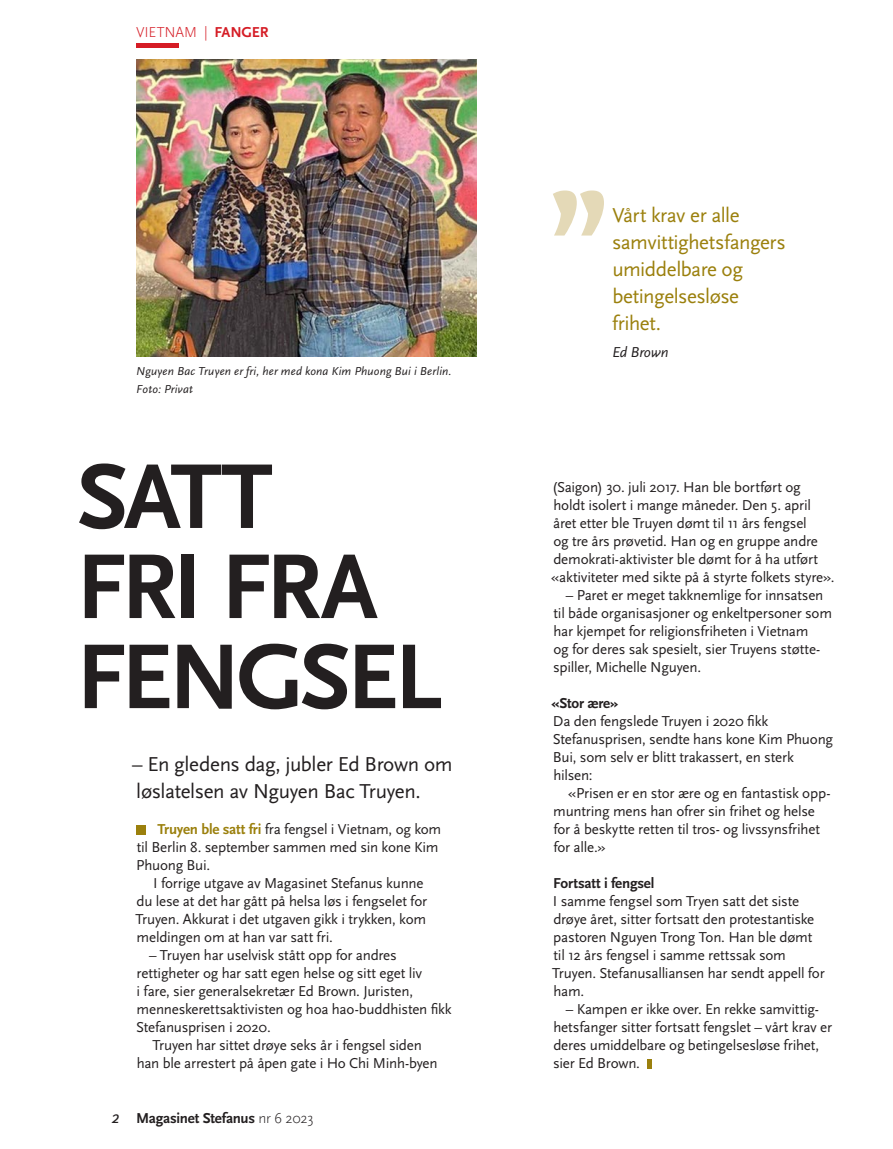
<style>
.page{position:relative;width:893px;height:1149px;background:#fff}
.page>*{position:absolute;margin:0;border:0;box-sizing:border-box;transform-origin:0 0}
.tittel1_64_60{font:700 96px/90px "Scala Sans OT";letter-spacing:-.045em;color:#231f20}
.Utdrag{font:21px/27px "Scala Sans OT";letter-spacing:-.025em;color:#9b800d}
.ingress{font:21px/27px "Scala Sans OT";letter-spacing:-.02em;color:#231f20}
.Brødtekst_med_innrykk{font:15px/18px "Scala Sans OT";letter-spacing:-.015em;color:#231f20}
.brødtekst{font:15px/18px "Scala Sans OT";letter-spacing:-.015em;color:#231f20}
.mellomtittel{font:700 15px "Scala Sans OT";letter-spacing:-.015em;color:#231f20}
.topptekster{font:300 15px "Scala Sans OT";letter-spacing:-.005em;color:#d51c25}
.Utdrag_navn{font:italic 15px "Scala Sans OT";letter-spacing:-.005em;color:#231f20}
.bildetekst{font:italic 12px/18px "Scala Sans OT";letter-spacing:.015em;color:#231f20}
.s1{font-weight:700}
.s2{font-weight:700;color:#9b800d}
.s3{font-weight:400;font-style:italic;font-size:18px}
.s4{font-weight:300}
</style>
<div class="page">
<hr style="left:136px;top:43px;width:43px;height:4px;background:#d51c25">
<div style="left:136px;top:825px;width:9px;height:9px;background:#9b800d"></div>
<svg style="left:647px;top:1059px;width:4px;height:9px"></svg>
<svg style="left:553px;top:190px;width:51px;height:45px"></svg>
<img style="left:136px;top:60px;width:340px;height:297px">
<p class="topptekster" style="left:136px;top:24px;width:134px">VIETNAM | <span class="s1">FANGER</span></p>
<p class="bildetekst" style="left:136px;top:362px;width:317px">Nguyen Bac Truyen er fri, her med kona Kim Phuong Bui i Berlin.<br>Foto: Privat</p>
<p class="tittel1_64_60" style="left:76px;top:453px;width:367px">SATT<br>FRI FRA<br>FENGSEL</p>
<p class="ingress" style="left:132px;top:751px;width:322px">– En gledens dag, jubler Ed Brown om løslatelsen av Nguyen Bac Truyen.</p>
<p class="brødtekst" style="left:136px;top:820px;width:307px;text-indent:21px"><span class="s2">Truyen ble satt fri</span> fra fengsel i Vietnam, og kom til Berlin 8. september sammen med sin kone Kim<br>Phuong Bui.</p>
<p class="Brødtekst_med_innrykk" style="left:135px;top:874px;width:293px;text-indent:18px">I forrige utgave av Magasinet Stefanus kunne du lese at det har gått på helsa løs i fengselet for Truyen. Akkurat i det utgaven gikk i trykken, kom meldingen om at han var satt fri.</p>
<p class="Brødtekst_med_innrykk" style="left:136px;top:946px;width:317px;text-indent:13px">– Truyen har uselvisk stått opp for andres rettigheter og har satt egen helse og sitt eget liv<br>i fare, sier generalsekretær Ed Brown. Juristen, menneskerettsaktivisten og hoa hao-buddhisten fikk Stefanusprisen i 2020.</p>
<p class="Brødtekst_med_innrykk" style="left:137px;top:1036px;width:302px;text-align:center">Truyen har sittet drøye seks år i fengsel siden<br>han ble arrestert på åpen gate i Ho Chi Minh-byen</p>
<p class="mellomtittel" style="left:111px;top:1109px;width:204px"><span class="s3">2</span> Magasinet Stefanus <span class="s4">nr 6 2023</span></p>
<p class="Utdrag" style="left:612px;top:202px;width:175px">Vårt krav er alle samvittighetsfangers umiddelbare og betingelsesløse frihet.</p>
<p class="Utdrag_navn" style="left:612px;top:344px;width:58px">Ed Brown</p>
<p class="Brødtekst_med_innrykk" style="left:551px;top:478px;width:285px">(Saigon) 30. juli 2017. Han ble bortført og holdt isolert i mange måneder. Den 5. april året etter ble Truyen dømt til 11 års fengsel<br>og tre års prøvetid. Han og en gruppe andre demokrati-aktivister ble dømt for å ha utført «aktiviteter med sikte på å styrte folkets styre».</p>
<p class="Brødtekst_med_innrykk" style="left:553px;top:586px;width:280px;text-indent:13px">– Paret er meget takknemlige for innsatsen til både organisasjoner og enkeltpersoner som har kjempet for religionsfriheten i Vietnam<br>og for deres sak spesielt, sier Truyens støtte&shy;spiller, Michelle Nguyen.</p>
<p class="mellomtittel" style="left:551px;top:694px;width:69px">«Stor ære»</p>
<p class="brødtekst" style="left:553px;top:712px;width:282px">Da den fengslede Truyen i 2020 fikk<br>Stefanusprisen, sendte hans kone Kim Phuong<br>Bui, som selv er blitt trakassert, en sterk hilsen:</p>
<p class="Brødtekst_med_innrykk" style="left:553px;top:784px;width:279px;text-indent:15px">«Prisen er en stor ære og en fantastisk opp&shy;muntring mens han ofrer sin frihet og helse for å beskytte retten til tros- og livssynsfrihet for alle.»</p>
<p class="mellomtittel" style="left:553px;top:874px;width:103px">Fortsatt i fengsel</p>
<p class="brødtekst" style="left:552px;top:892px;width:274px">I samme fengsel som Tryen satt det siste drøye året, sitter fortsatt den protestantiske pastoren Nguyen Trong Ton. Han ble dømt til 12 års fengsel i samme rettssak som Truyen. Stefanusalliansen har sendt appell for ham.</p>
<p class="Brødtekst_med_innrykk" style="left:553px;top:1000px;width:281px;text-indent:13px">– Kampen er ikke over. En rekke samvittig&shy;hetsfanger sitter fortsatt fengslet – vårt krav er deres umiddelbare og betingelsesløse frihet, sier Ed Brown.</p>
</div>
